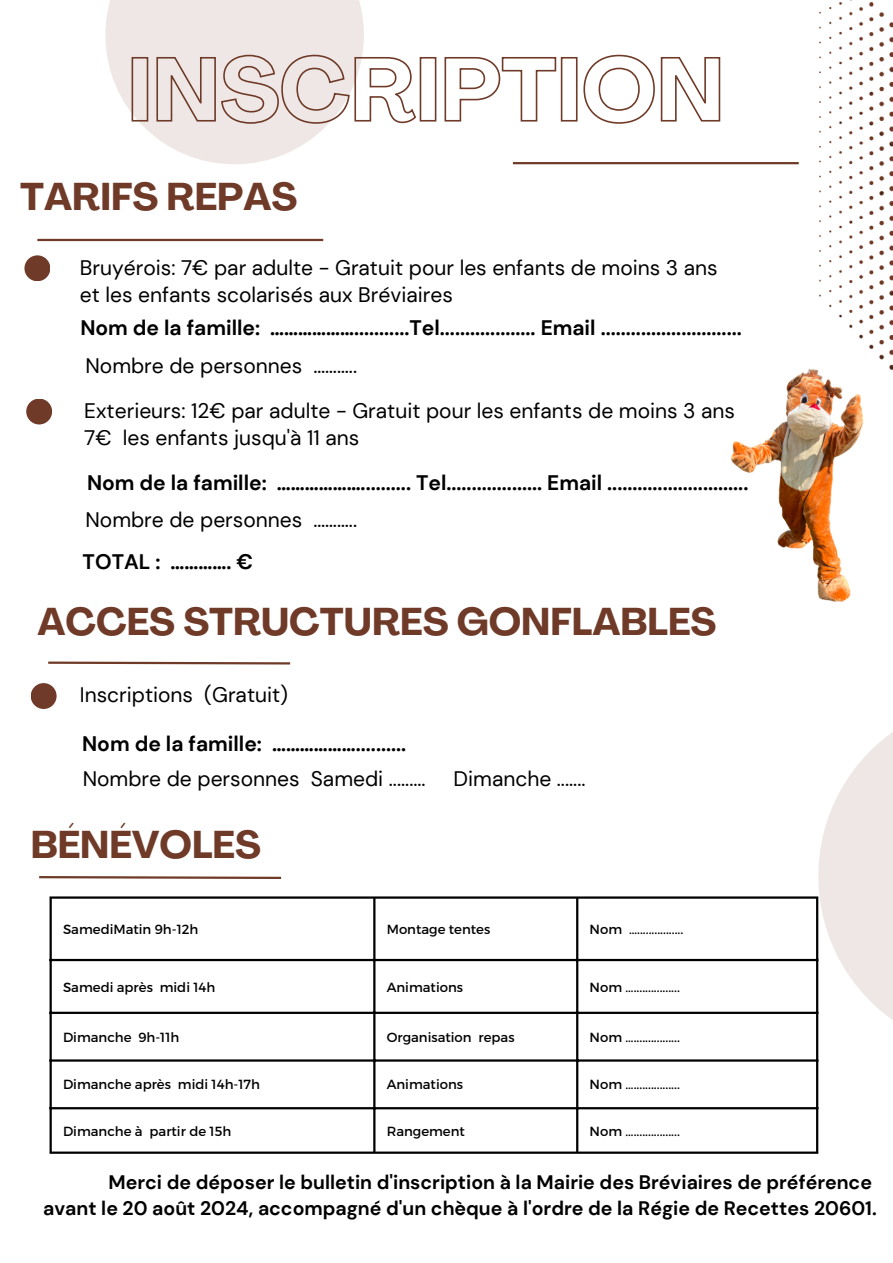
<style>
.page{position:relative;width:893px;height:1263px;background:#fff}
.page>*{position:absolute;margin:0;border:0;box-sizing:border-box;transform-origin:0 0}
.t1{font:700 38.17px "Agrandir";color:#6f3a27}
.t2{font:21px/27px "DM Sans";color:#000}
.t3{font:700 21px "DM Sans";color:#000}
.t4{font:700 19.5px/25.3px "DM Sans";color:#000;text-align:right}
.t5{font:13.27px "Montserrat";color:#000}
</style>
<div class="page">
<svg style="left:364px;top:54px;width:357px;height:70px"></svg>
<svg style="left:105px;top:0;width:259px;height:164px;fill:#eee7e5"></svg>
<hr style="left:513px;top:162px;width:286px;height:2px;background:#6f3a27">
<img style="left:819px;top:0;width:74px;height:340px">
<hr style="left:37px;top:239px;width:286px;height:2px;background:#6f3a27">
<div style="left:24px;top:255px;width:26px;height:26px;background:#6f3a27;border-radius:50%"></div>
<div style="left:26px;top:399px;width:26px;height:25px;background:#6f3a27;border-radius:50%"></div>
<svg style="left:39px;top:876px;width:243px;height:3px"></svg>
<img style="left:731px;top:340px;width:162px;height:262px">
<svg style="left:818px;top:732px;width:75px;height:321px;fill:#eee7e5"></svg>
<svg style="left:48px;top:661px;width:243px;height:4px"></svg>
<div style="left:31px;top:683px;width:26px;height:26px;background:#6f3a27;border-radius:50%"></div>
<hr style="left:50px;top:899px;width:2px;height:252px;background:#000">
<hr style="left:373px;top:899px;width:2px;height:252px;background:#000">
<hr style="left:576px;top:899px;width:2px;height:252px;background:#000">
<hr style="left:816px;top:899px;width:2px;height:252px;background:#000">
<hr style="left:50px;top:896px;width:768px;height:3px;background:#000">
<hr style="left:50px;top:959px;width:768px;height:2px;background:#000">
<hr style="left:50px;top:1012px;width:768px;height:2px;background:#000">
<hr style="left:50px;top:1059px;width:768px;height:3px;background:#000">
<hr style="left:50px;top:1107px;width:768px;height:2px;background:#000">
<hr style="left:50px;top:1151px;width:768px;height:3px;background:#000">
<p class="t1" style="left:20px;top:182px;width:278px">TARIFS REPAS</p>
<p class="t2" style="left:80px;top:255px;width:639px">Bruyérois: 7€ par adulte - Gratuit pour les enfants de moins 3 ans et les enfants scolarisés aux Bréviaires</p>
<p class="t3" style="left:80px;top:314px;width:663px">Nom de la famille: ………………...........Tel................... Email ............................</p>
<p class="t2" style="left:85px;top:352px;width:273px">Nombre de personnes ………..</p>
<p class="t2" style="left:84px;top:397px;width:652px">Exterieurs: 12€ par adulte - Gratuit pour les enfants de moins 3 ans<br>7€ les enfants jusqu'à 11 ans</p>
<p class="t3" style="left:87px;top:469px;width:663px">Nom de la famille: ……………….......... Tel................... Email ............................</p>
<p class="t2" style="left:85px;top:506px;width:273px">Nombre de personnes ………..</p>
<p class="t3" style="left:83px;top:548px;width:172px">TOTAL : …………. €</p>
<p class="t1" style="left:37px;top:607px;width:680px">ACCES STRUCTURES GONFLABLES</p>
<p class="t2" style="left:80px;top:681px;width:210px">Inscriptions (Gratuit)</p>
<p class="t3" style="left:82px;top:730px;width:325px">Nom de la famille: ………………..........</p>
<h4 class="t2" style="left:83px;top:765px;width:344px">Nombre de personnes Samedi .........</h4>
<h4 class="t2" style="left:453px;top:765px;width:133px">Dimanche .......</h4>
<p class="t1" style="left:31px;top:829px;width:232px">BÉNÉVOLES</p>
<p class="t5" style="left:63px;top:921px;width:137px">SamediMatin 9h-12h</p>
<h4 class="t5" style="left:387px;top:921px;width:105px">Montage tentes</h4>
<p class="t5" style="left:589px;top:921px;width:95px">Nom …................</p>
<p class="t5" style="left:63px;top:978px;width:154px">Samedi après midi 14h</p>
<p class="t5" style="left:387px;top:978px;width:78px">Animations</p>
<h4 class="t5" style="left:589px;top:978px;width:92px">Nom …................</h4>
<p class="t5" style="left:63px;top:1028px;width:118px">Dimanche 9h-11h</p>
<h3 class="t5" style="left:387px;top:1028px;width:129px">Organisation repas</h3>
<h2 class="t5" style="left:589px;top:1028px;width:92px">Nom …................</h2>
<p class="t5" style="left:63px;top:1076px;width:198px">Dimanche après midi 14h-17h</p>
<h4 class="t5" style="left:387px;top:1076px;width:78px">Animations</h4>
<p class="t5" style="left:589px;top:1076px;width:92px">Nom …................</p>
<h2 class="t5" style="left:63px;top:1122px;width:170px">Dimanche à partir de 15h</h2>
<p class="t5" style="left:387px;top:1122px;width:80px">Rangement</p>
<p class="t5" style="left:589px;top:1122px;width:92px">Nom …................</p>
<p class="t4" style="left:43px;top:1170px;width:835px">Merci de déposer le bulletin d'inscription à la Mairie des Bréviaires de préférence<br>avant le 20 août 2024, accompagné d'un chèque à l'ordre de la Régie de Recettes 20601.</p>
</div>
